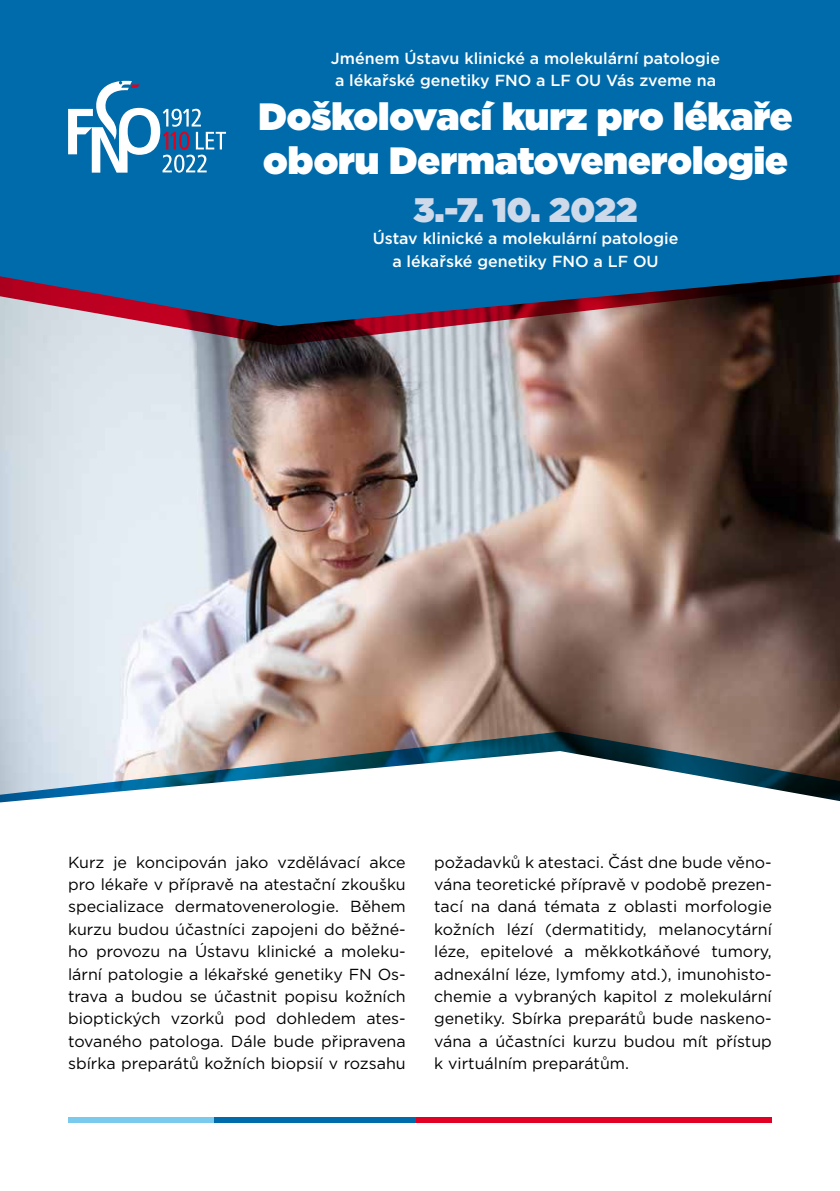
<style>
.page{position:relative;width:840px;height:1191px;background:#fff}
.page>*{position:absolute;margin:0;border:0;box-sizing:border-box;transform-origin:0 0}
.t1{font:900 38px/44px "Gotham";color:#fff}
.t2{font:900 34px "Gotham";color:#ced9ea}
.t3{font:16px/22.4px "Gotham";color:#000;text-align:justify}
.t4{font:500 16px/22.4px "Gotham";color:#fff}
</style>
<div class="page">
<img style="left:0;top:345px;width:839px;height:386px">
<svg style="left:0;top:731px;width:839px;height:20px;background:#958d8a"></svg>
<svg style="left:0;top:326px;width:839px;height:19px;background:#867173"></svg>
<svg style="left:0;top:751px;width:839px;height:52px"></svg>
<svg style="left:0;top:270px;width:839px;height:56px;background:#365077"></svg>
<div style="left:0;top:0;width:839px;height:270px;background:#006bab"></div>
<svg style="left:68px;top:81px;width:158px;height:92px"></svg>
<div style="left:68px;top:1117px;width:703px;height:6px;background:#e20025"></div>
<div style="left:68px;top:1117px;width:347px;height:6px;background:#006bab"></div>
<div style="left:68px;top:1117px;width:146px;height:6px;background:#7acaed"></div>
<p class="t4" style="left:331px;top:47px;width:390px">Jménem Ústavu klinické a molekulární patologie a lékařské genetiky FNO a LF OU Vás zveme na</p>
<h1 class="t1" style="left:258px;top:94px;width:535px">Doškolovací kurz pro lékaře oboru Dermatovenerologie</h1>
<h2 class="t2" style="left:413px;top:185px;width:225px">3.-7. 10. 2022</h2>
<p class="t4" style="left:372px;top:227px;width:307px;text-align:center">Ústav klinické a molekulární patologie a lékařské genetiky FNO a LF OU</p>
<p class="t3" style="left:68px;top:850px;width:339px">Kurz je koncipován jako vzdělávací akce pro lékaře v přípravě na atestační zkoušku specializace dermatovenerologie. Během kurzu budou účastníci zapojeni do běžné&shy;ho provozu na Ústavu klinické a moleku&shy;lární patologie a lékařské genetiky FN Os&shy;trava a budou se účastnit popisu kožních bioptických vzorků pod dohledem ates&shy;tovaného patologa. Dále bude připravena sbírka preparátů kožních biopsií v rozsahu</p>
<p class="t3" style="left:434px;top:850px;width:339px">požadavků k atestaci. Část dne bude věno&shy;vána teoretické přípravě v podobě prezen&shy;tací na daná témata z oblasti morfologie kožních lézí (dermatitidy, melanocytární léze, epitelové a měkkotkáňové tumory, adnexální léze, lymfomy atd.), imunohisto&shy;chemie a vybraných kapitol z molekulární genetiky. Sbírka preparátů bude naskeno&shy;vána a účastníci kurzu budou mít přístup k virtuálním preparátům.</p>
</div>
